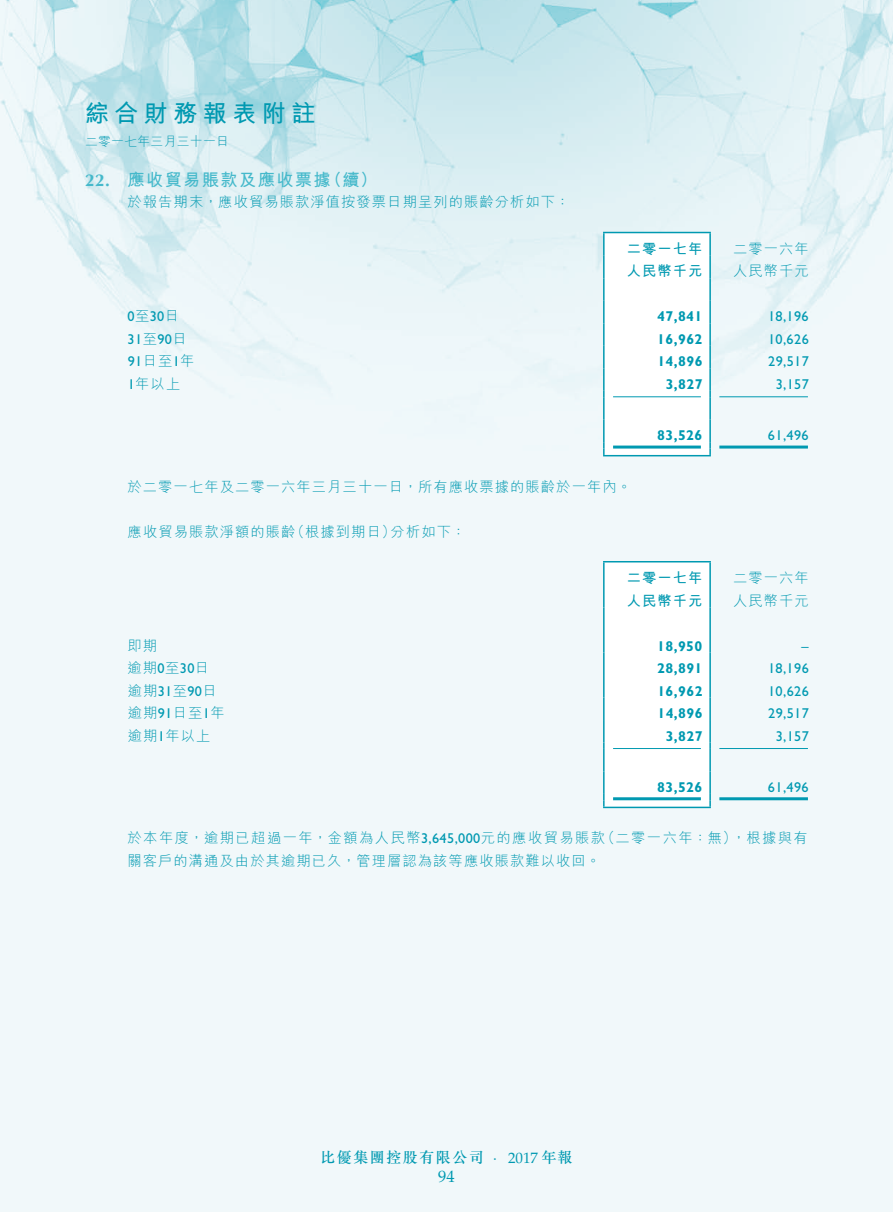
<style>
.page{position:relative;width:893px;height:1212px;background:#fff}
.page>*{position:absolute;margin:0;border:0;box-sizing:border-box;transform-origin:0 0}
.t1{font:700 24px "M Hei HK";letter-spacing:.23em;color:#0099b1}
.t2{font:700 17.25px "M Hei HK";letter-spacing:.08em;color:#45b9cb}
.t3{font:700 17.25px "Optima LT Std";color:#45b9cb}
.t4{font:16.5px "Palatino LT Std";color:#0099b1}
.t5{font:500 15px "M Sung HK";letter-spacing:.1em;color:#0099b1}
.t6{font:15px "Palatino LT Std";color:#0099b1}
.t7{font:300 14.25px/22.5px "M Hei HK";letter-spacing:.08em;color:#0099b1}
.t8{font:14.25px "Gill Sans Std";letter-spacing:.03em;color:#0099b1}
.t9{font:700 14.25px "Gill Sans Std";letter-spacing:.03em;color:#0099b1}
.t10{font:700 14.25px "M Hei HK";letter-spacing:.08em;color:#0099b1}
.t11{font:300 12.75px "M Hei HK";letter-spacing:.03em;color:#0099b1}
.s1{font-family:"M Hei HK";font-weight:300}
.s2{font-family:"Gill Sans Std";font-weight:400}
.s3{font-family:"M Sung HK";font-weight:500}
</style>
<div class="page">
<img style="left:0;top:0;width:893px;height:1212px">
<svg style="left:603px;top:232px;width:108px;height:224px"></svg>
<hr style="left:613px;top:396px;width:88px;height:1px;background:#0099b1">
<hr style="left:719px;top:396px;width:89px;height:1px;background:#0099b1">
<hr style="left:613px;top:445px;width:88px;height:3px;background:#0099b1">
<hr style="left:719px;top:445px;width:89px;height:3px;background:#0099b1">
<hr style="left:603px;top:561px;width:108px;height:1px;background:#0099b1">
<hr style="left:603px;top:807px;width:108px;height:1px;background:#0099b1">
<svg style="left:603px;top:562px;width:108px;height:245px"></svg>
<hr style="left:613px;top:748px;width:88px;height:1px;background:#0099b1">
<hr style="left:719px;top:748px;width:89px;height:1px;background:#0099b1">
<hr style="left:613px;top:797px;width:88px;height:3px;background:#0099b1">
<hr style="left:719px;top:797px;width:89px;height:3px;background:#0099b1">
<h1 class="t1" style="left:85px;top:95px;width:232px">綜合財務報表附註</h1>
<p class="t11" style="left:85px;top:132px;width:145px">二零一七年三月三十一日</p>
<p class="t3" style="left:85px;top:170px;width:26px">22.</p>
<p class="t2" style="left:128px;top:167px;width:205px">應收貿易賬款及應收票據</p>
<p class="t2" style="left:325px;top:167px;width:54px">（續(</p>
<p class="t7" style="left:128px;top:190px;width:444px">於報告期末，應收貿易賬款淨值按發票日期呈列的賬齡分析如下：</p>
<p class="t10" style="left:627px;top:238px;width:77px">二零一七年</p>
<p class="t7" style="left:733px;top:237px;width:77px">二零一六年</p>
<p class="t10" style="left:627px;top:261px;width:77px">人民幣千元</p>
<p class="t7" style="left:733px;top:259px;width:77px">人民幣千元</p>
<p class="t8" style="left:128px;top:308px;width:53px"><span class="s1">至</span>0 30<span class="s1">日</span></p>
<p class="t9" style="left:657px;top:308px;width:47px">47,841</p>
<p class="t8" style="left:768px;top:308px;width:42px">18,196</p>
<p class="t8" style="left:128px;top:331px;width:60px">31<span class="s1">至</span>90<span class="s1">日</span></p>
<p class="t9" style="left:657px;top:331px;width:47px">16,962</p>
<p class="t8" style="left:768px;top:331px;width:42px">10,626</p>
<p class="t8" style="left:128px;top:353px;width:68px">91<span class="s1">日至年</span>1</p>
<p class="t9" style="left:657px;top:353px;width:47px">14,896</p>
<p class="t8" style="left:768px;top:353px;width:42px">29,517</p>
<p class="t7" style="left:128px;top:372px;width:54px"><span class="s2">1</span>年以上</p>
<p class="t9" style="left:666px;top:376px;width:38px">3,827</p>
<p class="t8" style="left:776px;top:376px;width:35px">3,157</p>
<p class="t9" style="left:657px;top:427px;width:47px">83,526</p>
<p class="t8" style="left:768px;top:427px;width:42px">61,496</p>
<p class="t7" style="left:128px;top:475px;width:505px">於二零一七年及二零一六年三月三十一日，所有應收票據的賬齡於一年內。</p>
<p class="t7" style="left:391px;top:520px;width:76px">分析如下：</p>
<p class="t7" style="left:291px;top:520px;width:106px">（根據到期日）</p>
<p class="t7" style="left:128px;top:520px;width:169px">應收貿易賬款淨額的賬齡</p>
<p class="t10" style="left:627px;top:568px;width:77px">二零一七年</p>
<p class="t7" style="left:733px;top:566px;width:77px">二零一六年</p>
<p class="t10" style="left:627px;top:590px;width:77px">人民幣千元</p>
<p class="t7" style="left:733px;top:589px;width:77px">人民幣千元</p>
<p class="t7" style="left:128px;top:634px;width:31px">即期</p>
<p class="t9" style="left:657px;top:637px;width:47px">18,950</p>
<p class="t8" style="left:802px;top:638px;width:9px">–</p>
<p class="t7" style="left:128px;top:656px;width:83px">逾期至<span class="s2">0 30</span>日</p>
<p class="t9" style="left:657px;top:660px;width:47px">28,891</p>
<p class="t8" style="left:768px;top:660px;width:42px">18,196</p>
<p class="t7" style="left:128px;top:679px;width:91px">逾期<span class="s2">31</span>至<span class="s2">90</span>日</p>
<p class="t9" style="left:657px;top:682px;width:47px">16,962</p>
<p class="t8" style="left:768px;top:683px;width:42px">10,626</p>
<p class="t7" style="left:128px;top:701px;width:98px">逾期<span class="s2">91</span>日至年<span class="s2">1</span></p>
<p class="t9" style="left:657px;top:705px;width:47px">14,896</p>
<p class="t8" style="left:768px;top:705px;width:42px">29,517</p>
<p class="t7" style="left:128px;top:724px;width:84px">逾期<span class="s2">1</span>年以上</p>
<p class="t9" style="left:666px;top:727px;width:38px">3,827</p>
<p class="t8" style="left:776px;top:728px;width:35px">3,157</p>
<p class="t9" style="left:657px;top:779px;width:47px">83,526</p>
<p class="t8" style="left:768px;top:779px;width:42px">61,496</p>
<p class="t7" style="left:601px;top:826px;width:137px">（二零一六年：無）</p>
<p class="t7" style="left:127px;top:826px;width:479px">於本年度，逾期已超過一年，金額為人民幣<span class="s2">3,645,000</span>元的應收貿易賬款關客戶的溝通及由於其逾期已久，管理層認為該等應收賬款難以收回。</p>
<p class="t7" style="left:732px;top:826px;width:78px">，根據與有</p>
<p class="t5" style="left:320px;top:1147px;width:165px">比優集團控股有限公司</p>
<p class="t4" style="left:438px;top:1167px;width:18px">94</p>
<p class="t6" style="left:493px;top:1149px;width:5px">·</p>
<p class="t6" style="left:508px;top:1149px;width:66px">2017 <span class="s3">年報</span></p>
</div>
